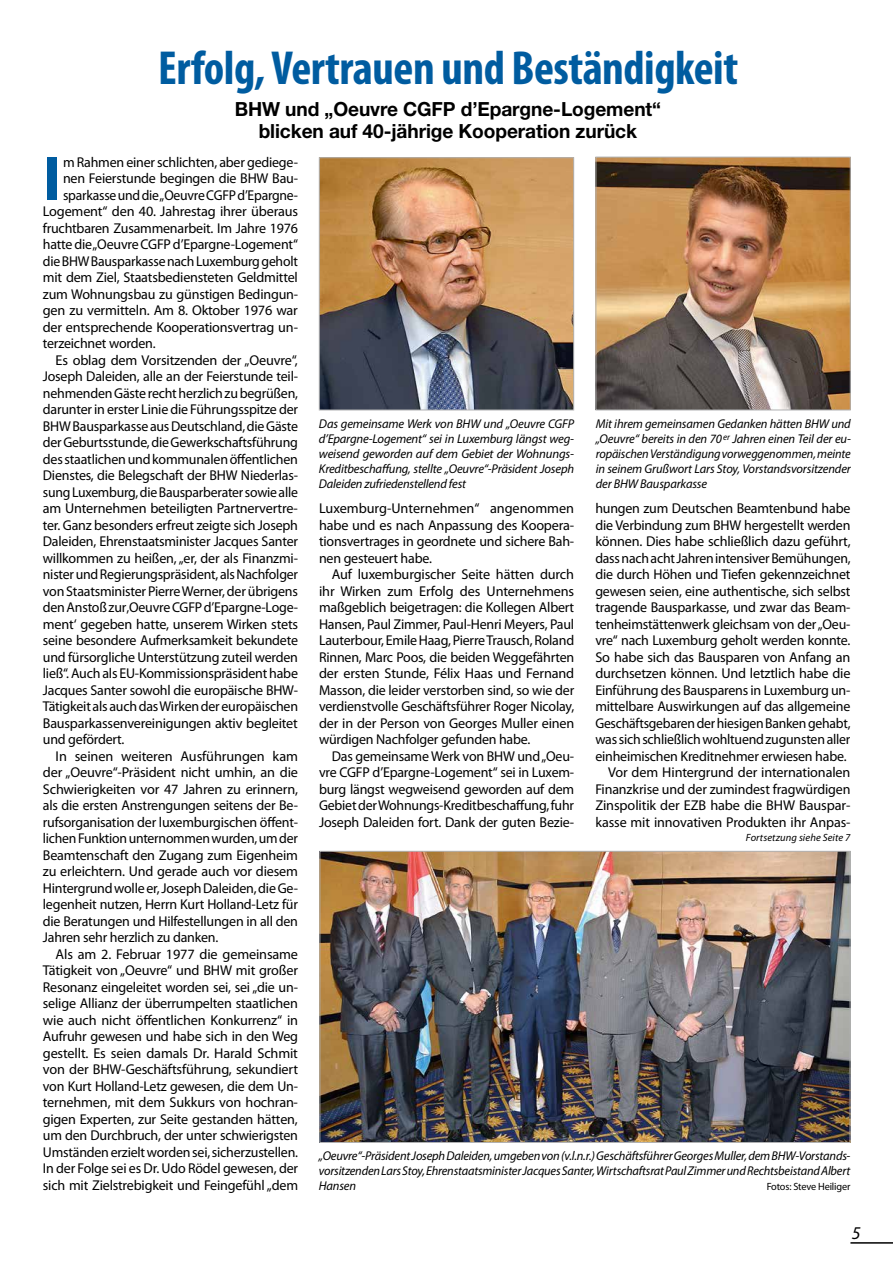
<style>
.page{position:relative;width:893px;height:1263px;background:#fff}
.page>*{position:absolute;margin:0;border:0;box-sizing:border-box;transform-origin:0 0}
.t1{font:700 63.15px "Myriad Pro";color:#005ca0}
.t2{font:700 condensed 48px "Myriad Pro";letter-spacing:-.01em;color:#005ca0}
.t3{font:700 19.5px/22.5px "Helvetica Neue LT Std";letter-spacing:-.005em;color:#000;text-align:center}
.t4{font:italic 18px "Myriad Pro";color:#000}
.t5{font:14.25px/16.5px "Myriad Pro";letter-spacing:-.015em;color:#000;text-align:justify}
.t6{font:14.25px "Myriad Pro";letter-spacing:-.015em;color:#000;scale:.96 1}
.t7{font:italic 12.75px/15px "Myriad Pro";letter-spacing:-.015em;color:#000;text-align:justify}
.t8{font:italic 10.5px "Myriad Pro";letter-spacing:.01em;color:#000}
.t9{font:10.5px "Myriad Pro";letter-spacing:-.015em;color:#000}
</style>
<div class="page">
<hr style="left:850px;top:1242px;width:43px;height:2px;background:#000">
<img style="left:321px;top:853px;width:527px;height:288px">
<div style="left:319px;top:851px;width:531px;height:292px;border:1px solid #b1b2b3"></div>
<img style="left:321px;top:159px;width:251px;height:249px">
<div style="left:319px;top:157px;width:255px;height:253px;border:1px solid #b1b2b3"></div>
<img style="left:597px;top:159px;width:252px;height:249px">
<div style="left:595px;top:157px;width:256px;height:253px;border:1px solid #b1b2b3"></div>
<h2 class="t2" style="left:158px;top:38px;width:582px">Erfolg, Vertrauen und Beständigkeit</h2>
<h3 class="t3" style="left:235px;top:97px;width:428px">BHW und „Oeuvre CGFP d’Epargne-Logement“ blicken auf 40-jährige Kooperation zurück</h3>
<h1 class="t1" style="left:43px;top:137px;width:19px">I</h1>
<p class="t5" style="left:63px;top:153px;width:236px">m Rahmen einer schlichten, aber gediege-</p>
<p class="t5" style="left:63px;top:170px;width:236px">nen Feierstunde begingen die BHW Bau-</p>
<p class="t6" style="left:63px;top:186px;width:246px">sparkasse und die „Oeuvre CGFP d’Epargne-</p>
<p class="t5" style="left:43px;top:203px;width:257px">Logement“ den 40. Jahrestag ihrer überaus</p>
<p class="t5" style="left:43px;top:219px;width:257px">fruchtbaren Zusammenarbeit. Im Jahre 1976</p>
<p class="t5" style="left:43px;top:236px;width:257px">hatte die „Oeuvre CGFP d’Epargne-Logement“</p>
<p class="t6" style="left:43px;top:252px;width:267px">die BHW Bausparkasse nach Luxemburg geholt</p>
<p class="t5" style="left:43px;top:269px;width:257px">mit dem Ziel, Staatsbediensteten Geldmittel</p>
<p class="t5" style="left:43px;top:285px;width:257px">zum Wohnungsbau zu günstigen Bedingun-</p>
<p class="t5" style="left:43px;top:302px;width:257px">gen zu vermitteln. Am 8. Oktober 1976 war</p>
<p class="t5" style="left:43px;top:318px;width:257px">der entsprechende Kooperationsvertrag un-</p>
<p class="t5" style="left:43px;top:335px;width:114px">terzeichnet worden.</p>
<p class="t5" style="left:56px;top:351px;width:244px">Es oblag dem Vorsitzenden der „Oeuvre“,</p>
<p class="t5" style="left:43px;top:368px;width:257px">Joseph Daleiden, alle an der Feierstunde teil-</p>
<p class="t5" style="left:43px;top:384px;width:257px">nehmenden Gäste recht herzlich zu begrüßen,</p>
<p class="t5" style="left:43px;top:401px;width:257px">darunter in erster Linie die Führungsspitze der</p>
<p class="t5" style="left:43px;top:417px;width:257px">BHW Bausparkasse aus Deutschland, die Gäste</p>
<p class="t5" style="left:43px;top:434px;width:256px">der Geburtsstunde, die Gewerkschaftsführung</p>
<p class="t5" style="left:43px;top:450px;width:257px">des staatlichen und kommunalen öffentlichen</p>
<p class="t5" style="left:43px;top:467px;width:257px">Dienstes, die Belegschaft der BHW Niederlas-</p>
<p class="t6" style="left:43px;top:483px;width:267px">sung Luxemburg, die Bausparberater sowie alle</p>
<p class="t5" style="left:43px;top:500px;width:257px">am Unternehmen beteiligten Partnervertre-</p>
<p class="t5" style="left:43px;top:516px;width:257px">ter. Ganz besonders erfreut zeigte sich Joseph</p>
<p class="t5" style="left:43px;top:533px;width:257px">Daleiden, Ehrenstaatsminister Jacques Santer</p>
<p class="t5" style="left:43px;top:549px;width:257px">willkommen zu heißen, „er, der als Finanzmi-</p>
<p class="t5" style="left:43px;top:566px;width:257px">nister und Regierungspräsident, als Nachfolger</p>
<p class="t5" style="left:43px;top:582px;width:257px">von Staatsminister Pierre Werner, der übrigens</p>
<p class="t5" style="left:43px;top:599px;width:257px">den Anstoß zur ‚Oeuvre CGFP d’Epargne-Loge-</p>
<p class="t5" style="left:43px;top:615px;width:257px">ment‘ gegeben hatte, unserem Wirken stets</p>
<p class="t5" style="left:43px;top:632px;width:257px">seine besondere Aufmerksamkeit bekundete</p>
<p class="t5" style="left:43px;top:648px;width:257px">und fürsorgliche Unterstützung zuteil werden</p>
<p class="t5" style="left:43px;top:665px;width:257px">ließ“. Auch als EU-Kommissionspräsident habe</p>
<p class="t5" style="left:43px;top:681px;width:257px">Jacques Santer sowohl die europäische BHW-</p>
<p class="t5" style="left:43px;top:698px;width:257px">Tätigkeit als auch das Wirken der europäischen</p>
<p class="t5" style="left:43px;top:714px;width:256px">Bausparkassenvereinigungen aktiv begleitet</p>
<p class="t5" style="left:43px;top:731px;width:83px">und gefördert.</p>
<p class="t5" style="left:56px;top:747px;width:244px">In seinen weiteren Ausführungen kam</p>
<p class="t5" style="left:43px;top:764px;width:257px">der „Oeuvre“-Präsident nicht umhin, an die</p>
<p class="t5" style="left:43px;top:780px;width:257px">Schwierigkeiten vor 47 Jahren zu erinnern,</p>
<p class="t5" style="left:43px;top:797px;width:257px">als die ersten Anstrengungen seitens der Be-</p>
<p class="t5" style="left:43px;top:813px;width:257px">rufsorganisation der luxemburgischen öffent-</p>
<p class="t6" style="left:43px;top:829px;width:267px">lichen Funktion unternommen wurden, um der</p>
<p class="t5" style="left:43px;top:846px;width:257px">Beamtenschaft den Zugang zum Eigenheim</p>
<p class="t5" style="left:43px;top:863px;width:256px">zu erleichtern. Und gerade auch vor diesem</p>
<p class="t5" style="left:43px;top:879px;width:257px">Hintergrund wolle er, Joseph Daleiden, die Ge-</p>
<p class="t5" style="left:43px;top:896px;width:257px">legenheit nutzen, Herrn Kurt Holland-Letz für</p>
<p class="t5" style="left:43px;top:912px;width:257px">die Beratungen und Hilfestellungen in all den</p>
<p class="t5" style="left:43px;top:929px;width:177px">Jahren sehr herzlich zu danken.</p>
<p class="t5" style="left:56px;top:945px;width:244px">Als am 2. Februar 1977 die gemeinsame</p>
<p class="t5" style="left:43px;top:962px;width:257px">Tätigkeit von „Oeuvre“ und BHW mit großer</p>
<p class="t5" style="left:43px;top:978px;width:257px">Resonanz eingeleitet worden sei, sei „die un-</p>
<p class="t5" style="left:43px;top:995px;width:257px">selige Allianz der überrumpelten staatlichen</p>
<p class="t5" style="left:43px;top:1011px;width:257px">wie auch nicht öffentlichen Konkurrenz“ in</p>
<p class="t5" style="left:43px;top:1028px;width:257px">Aufruhr gewesen und habe sich in den Weg</p>
<p class="t5" style="left:43px;top:1044px;width:257px">gestellt. Es seien damals Dr. Harald Schmit</p>
<p class="t5" style="left:43px;top:1061px;width:257px">von der BHW-Geschäftsführung, sekundiert</p>
<p class="t5" style="left:43px;top:1077px;width:257px">von Kurt Holland-Letz gewesen, die dem Un-</p>
<p class="t5" style="left:43px;top:1094px;width:257px">ternehmen, mit dem Sukkurs von hochran-</p>
<p class="t5" style="left:43px;top:1110px;width:256px">gigen Experten, zur Seite gestanden hätten,</p>
<p class="t5" style="left:43px;top:1127px;width:257px">um den Durchbruch, der unter schwierigsten</p>
<p class="t5" style="left:43px;top:1143px;width:257px">Umständen erzielt worden sei, sicherzustellen.</p>
<p class="t5" style="left:43px;top:1160px;width:257px">In der Folge sei es Dr. Udo Rödel gewesen, der</p>
<p class="t5" style="left:43px;top:1176px;width:257px">sich mit Zielstrebigkeit und Feingefühl „dem</p>
<p class="t7" style="left:319px;top:416px;width:257px">Das gemeinsame Werk von BHW und „Oeuvre CGFP d’Epargne-Logement“ sei in Luxemburg längst weg&shy;weisend geworden auf dem Gebiet der Wohnungs-Kreditbeschaffung, stellte „Oeuvre“-Präsident Joseph Daleiden zufriedenstellend fest</p>
<p class="t5" style="left:319px;top:500px;width:257px">Luxemburg-Unternehmen“ angenommen habe und es nach Anpassung des Koopera&shy;tionsvertrages in geordnete und sichere Bah&shy;nen gesteuert habe.</p>
<p class="t5" style="left:319px;top:566px;width:257px;text-indent:13px">Auf luxemburgischer Seite hätten durch ihr Wirken zum Erfolg des Unternehmens maßgeblich beigetragen: die Kollegen Albert Hansen, Paul Zimmer, Paul-Henri Meyers, Paul Lauterbour, Emile Haag, Pierre Trausch, Roland Rinnen, Marc Poos, die beiden Weggefährten der ersten Stunde, Félix Haas und Fernand Masson, die leider verstorben sind, so wie der verdienstvolle Geschäftsführer Roger Nicolay, der in der Person von Georges Muller einen würdigen Nachfolger gefunden habe.</p>
<p class="t5" style="left:319px;top:747px;width:257px;text-indent:13px">Das gemeinsame Werk von BHW und „Oeu&shy;vre CGFP d’Epargne-Logement“ sei in Luxem&shy;burg längst wegweisend geworden auf dem Gebiet der Wohnungs-Kreditbeschaffung, fuhr Joseph Daleiden fort. Dank der guten Bezie-</p>
<p class="t7" style="left:596px;top:416px;width:257px">Mit ihrem gemeinsamen Gedanken hätten BHW und „Oeuvre“ bereits in den 70 <sup>er</sup> Jahren einen Teil der eu&shy;ropäischen Verständigung vorweggenommen, meinte in seinem Grußwort Lars Stoy, Vorstandsvorsitzender der BHW Bausparkasse</p>
<p class="t5" style="left:595px;top:500px;width:257px;text-align:right">hungen zum Deutschen Beamtenbund habe die Verbindung zum BHW hergestellt werden können. Dies habe schließlich dazu geführt, dass nach acht Jahren intensiver Bemühungen, die durch Höhen und Tiefen gekennzeichnet gewesen seien, eine authentische, sich selbst tragende Bausparkasse, und zwar das Beam&shy;tenheimstättenwerk gleichsam von der „Oeu&shy;vre“ nach Luxemburg geholt werden konnte.<br>So habe sich das Bausparen von Anfang an durchsetzen können. Und letztlich habe die Einführung des Bausparens in Luxemburg un&shy;mittelbare Auswirkungen auf das allgemeine Geschäftsgebaren der hiesigen Banken gehabt, was sich schließlich wohltuend zugunsten aller einheimischen Kreditnehmer erwiesen habe.<br>Vor dem Hintergrund der internationalen Finanzkrise und der zumindest fragwürdigen Zinspolitik der EZB habe die BHW Bauspar&shy;kasse mit innovativen Produkten ihr Anpas-</p>
<p class="t8" style="left:746px;top:831px;width:106px">Fortsetzung siehe Seite 7</p>
<p class="t7" style="left:319px;top:1148px;width:533px">„Oeuvre“-Präsident Joseph Daleiden, umgeben von (v.l.n.r.) Geschäftsführer Georges Muller, dem BHW-Vorstands&shy;vorsitzenden Lars Stoy, Ehrenstaatsminister Jacques Santer, Wirtschaftsrat Paul Zimmer und Rechtsbeistand Albert Hansen</p>
<p class="t9" style="left:767px;top:1180px;width:85px">Fotos: Steve Heiliger</p>
<p class="t4" style="left:852px;top:1222px;width:10px">5</p>
</div>
